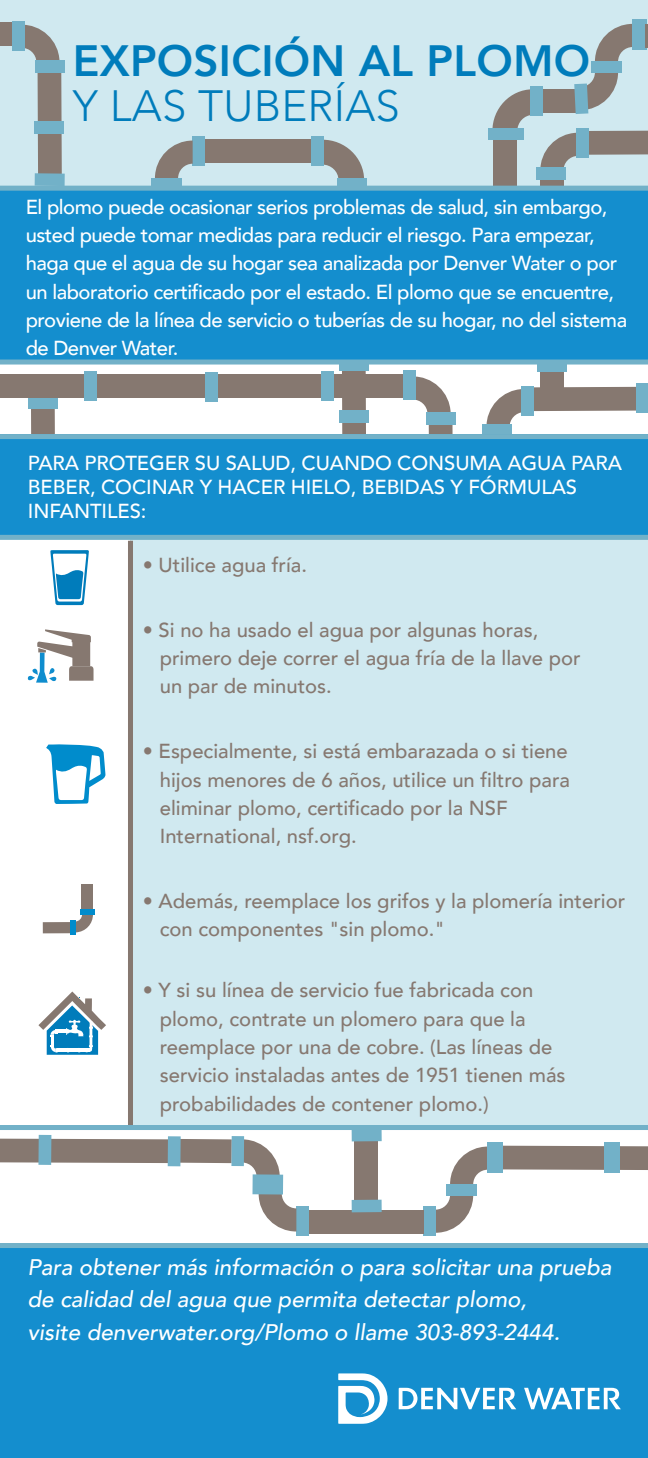
<style>
.page{position:relative;width:648px;height:1458px;background:#fff}
.page>*{position:absolute;margin:0;border:0;box-sizing:border-box;transform-origin:0 0}
.t1{font:800 43.65px "Avenir";letter-spacing:.005em;color:#007cbb}
.t2{font:300 43.65px "Avenir";letter-spacing:.005em;color:#007cbb}
.t3{font:italic 500 22.5px/32.4px "Avenir";color:#fff}
.t4{font:500 20.25px/28.3px "Avenir";color:#867870}
.t5{font:500 20.25px/28.3px "Avenir";letter-spacing:-.025em;color:#fff}
.t6{font:500 20.25px/24.3px "Avenir";letter-spacing:-.005em;color:#fff}
</style>
<div class="page">
<div style="left:501px;top:1146px;width:147px;height:24px;background:#867870"></div>
<div style="left:130px;top:519px;width:518px;height:608px;background:#d0e9f0"></div>
<div style="left:0;top:0;width:648px;height:336px;background:#d0e9f0"></div>
<div style="left:31px;top:374px;width:24px;height:83px;background:#867870"></div>
<div style="left:28px;top:397px;width:30px;height:12px;background:#72b1c8"></div>
<div style="left:128px;top:541px;width:5px;height:585px;background:#867870"></div>
<div style="left:0;top:1244px;width:648px;height:214px;background:#148ece"></div>
<div style="left:178px;top:1139px;width:54px;height:24px;background:#867870"></div>
<div style="left:0;top:1139px;width:168px;height:24px;background:#867870"></div>
<svg style="left:540px;top:180px;width:24px;height:6px"></svg>
<svg style="left:540px;top:133px;width:36px;height:35px"></svg>
<div style="left:587px;top:131px;width:61px;height:24px;background:#867870"></div>
<div style="left:576px;top:128px;width:13px;height:30px;background:#72b1c8"></div>
<div style="left:536px;top:168px;width:30px;height:12px;background:#72b1c8"></div>
<div style="left:0;top:374px;width:406px;height:24px;background:#867870"></div>
<svg style="left:416px;top:376px;width:35px;height:36px"></svg>
<div style="left:429px;top:412px;width:24px;height:61px;background:#867870"></div>
<div style="left:426px;top:412px;width:30px;height:13px;background:#72b1c8"></div>
<div style="left:403px;top:370px;width:13px;height:30px;background:#72b1c8"></div>
<div style="left:342px;top:367px;width:24px;height:110px;background:#867870"></div>
<div style="left:339px;top:410px;width:30px;height:13px;background:#72b1c8"></div>
<div style="left:339px;top:358px;width:30px;height:13px;background:#72b1c8"></div>
<div style="left:0;top:22px;width:19px;height:24px;background:#867870"></div>
<div style="left:493px;top:136px;width:24px;height:58px;background:#867870"></div>
<svg style="left:324px;top:139px;width:40px;height:39px"></svg>
<div style="left:337px;top:178px;width:29px;height:12px;background:#72b1c8"></div>
<svg style="left:38px;top:992px;width:68px;height:63px"></svg>
<svg style="left:492px;top:89px;width:39px;height:39px"></svg>
<svg style="left:595px;top:24px;width:38px;height:37px"></svg>
<div style="left:633px;top:19px;width:14px;height:31px;background:#72b1c8"></div>
<div style="left:591px;top:61px;width:31px;height:12px;background:#72b1c8"></div>
<div style="left:537px;top:89px;width:39px;height:24px;background:#867870"></div>
<div style="left:531px;top:86px;width:12px;height:30px;background:#72b1c8"></div>
<div style="left:488px;top:128px;width:36px;height:12px;background:#72b1c8"></div>
<hr style="left:646px;top:24px;width:2px;height:23px;background:#867870">
<div style="left:202px;top:139px;width:111px;height:24px;background:#867870"></div>
<div style="left:193px;top:136px;width:12px;height:30px;background:#72b1c8"></div>
<svg style="left:155px;top:141px;width:38px;height:37px"></svg>
<div style="left:151px;top:178px;width:31px;height:11px;background:#72b1c8"></div>
<svg style="left:25px;top:24px;width:35px;height:37px"></svg>
<div style="left:38px;top:72px;width:24px;height:109px;background:#867870"></div>
<div style="left:35px;top:173px;width:30px;height:13px;background:#72b1c8"></div>
<div style="left:34px;top:121px;width:30px;height:13px;background:#72b1c8"></div>
<div style="left:35px;top:61px;width:29px;height:12px;background:#72b1c8"></div>
<div style="left:12px;top:21px;width:13px;height:30px;background:#72b1c8"></div>
<svg style="left:450px;top:1147px;width:38px;height:37px"></svg>
<svg style="left:436px;top:1195px;width:37px;height:38px"></svg>
<div style="left:423px;top:1206px;width:13px;height:30px;background:#72b1c8"></div>
<div style="left:488px;top:1142px;width:15px;height:30px;background:#72b1c8"></div>
<div style="left:446px;top:1184px;width:31px;height:11px;background:#72b1c8"></div>
<div style="left:309px;top:1210px;width:115px;height:24px;background:#867870"></div>
<div style="left:296px;top:1206px;width:13px;height:30px;background:#72b1c8"></div>
<svg style="left:242px;top:1139px;width:38px;height:35px"></svg>
<div style="left:38px;top:1135px;width:13px;height:30px;background:#72b1c8"></div>
<div style="left:168px;top:1136px;width:13px;height:30px;background:#72b1c8"></div>
<div style="left:231px;top:1136px;width:13px;height:30px;background:#72b1c8"></div>
<svg style="left:259px;top:1195px;width:37px;height:37px"></svg>
<div style="left:355px;top:1131px;width:23px;height:90px;background:#867870"></div>
<div style="left:252px;top:1174px;width:31px;height:21px;background:#72b1c8"></div>
<div style="left:82px;top:884px;width:11px;height:27px;background:#867870"></div>
<svg style="left:75px;top:914px;width:18px;height:18px"></svg>
<div style="left:43px;top:922px;width:33px;height:11px;background:#867870"></div>
<div style="left:70px;top:921px;width:6px;height:14px;background:#008ccc"></div>
<div style="left:81px;top:909px;width:14px;height:6px;background:#008ccc"></div>
<div style="left:352px;top:1200px;width:30px;height:12px;background:#72b1c8"></div>
<svg style="left:486px;top:389px;width:35px;height:35px"></svg>
<div style="left:532px;top:387px;width:115px;height:24px;background:#867870"></div>
<div style="left:482px;top:424px;width:30px;height:13px;background:#72b1c8"></div>
<div style="left:540px;top:365px;width:24px;height:23px;background:#867870"></div>
<div style="left:0;top:434px;width:648px;height:105px;background:#148ece"></div>
<div style="left:521px;top:386px;width:13px;height:30px;background:#72b1c8"></div>
<div style="left:206px;top:372px;width:12px;height:30px;background:#72b1c8"></div>
<div style="left:321px;top:371px;width:13px;height:30px;background:#72b1c8"></div>
<div style="left:85px;top:371px;width:12px;height:30px;background:#72b1c8"></div>
<div style="left:537px;top:360px;width:30px;height:12px;background:#72b1c8"></div>
<div style="left:0;top:189px;width:648px;height:173px;background:#148ece"></div>
<div style="left:636px;top:383px;width:12px;height:30px;background:#72b1c8"></div>
<div style="left:352px;top:1129px;width:30px;height:12px;background:#72b1c8"></div>
<div style="left:0;top:535px;width:648px;height:5px;background:#72b1c8"></div>
<div style="left:0;top:1125px;width:648px;height:5px;background:#72b1c8"></div>
<div style="left:311px;top:136px;width:13px;height:30px;background:#72b1c8"></div>
<div style="left:0;top:434px;width:648px;height:5px;background:#72b1c8"></div>
<svg style="left:399px;top:1388px;width:117px;height:21px"></svg>
<svg style="left:524px;top:1388px;width:97px;height:21px"></svg>
<svg style="left:338px;top:1373px;width:50px;height:51px"></svg>
<div style="left:0;top:1243px;width:648px;height:5px;background:#72b1c8"></div>
<div style="left:0;top:186px;width:648px;height:5px;background:#72b1c8"></div>
<div style="left:0;top:360px;width:648px;height:5px;background:#72b1c8"></div>
<svg style="left:574px;top:73px;width:44px;height:41px"></svg>
<svg style="left:50px;top:550px;width:39px;height:55px"></svg>
<svg style="left:46px;top:744px;width:60px;height:60px"></svg>
<svg style="left:28px;top:629px;width:66px;height:54px"></svg>
<div style="left:605px;top:1142px;width:15px;height:30px;background:#72b1c8"></div>
<h1 class="t1" style="left:73px;top:27px;width:519px">EXPOSICIÓN AL PLOMO</h1>
<h1 class="t2" style="left:73px;top:80px;width:328px">Y LAS TUBERÍAS</h1>
<p class="t5" style="left:26px;top:191px;width:603px">El plomo puede ocasionar serios problemas de salud, sin embargo, usted puede tomar medidas para reducir el riesgo. Para empezar, haga que el agua de su hogar sea analizada por Denver Water o por un laboratorio certificado por el estado. El plomo que se encuentre, proviene de la línea de servicio o tuberías de su hogar, no del sistema de Denver Water.</p>
<p class="t6" style="left:28px;top:450px;width:596px">PARA PROTEGER SU SALUD, CUANDO CONSUMA AGUA PARA<br>BEBER, COCINAR Y HACER HIELO, BEBIDAS Y FÓRMULAS<br>INFANTILES:</p>
<p class="t4" style="left:143px;top:550px;width:166px">• Utilice agua fría.</p>
<p class="t4" style="left:160px;top:614px;width:422px;text-indent:-17px">• Si no ha usado el agua por algunas horas, primero deje correr el agua fría de la llave por un par de minutos.</p>
<p class="t4" style="left:160px;top:736px;width:412px;text-indent:-17px">• Especialmente, si está embarazada o si tiene hijos menores de 6 años, utilice un filtro para eliminar plomo, certificado por la NSF International, nsf.org.</p>
<p class="t4" style="left:160px;top:886px;width:467px;text-indent:-17px">• Además, reemplace los grifos y la plomería interior con componentes "sin plomo."</p>
<p class="t4" style="left:160px;top:975px;width:407px;text-indent:-17px">• Y si su línea de servicio fue fabricada con plomo, contrate un plomero para que la reemplace por una de cobre. (Las líneas de servicio instaladas antes de 1951 tienen más probabilidades de contener plomo.)</p>
<p class="t3" style="left:28px;top:1251px;width:585px">Para obtener más información o para solicitar una prueba de calidad del agua que permita detectar plomo,<br>visite denverwater.org/Plomo o llame 303-893-2444.</p>
</div>
